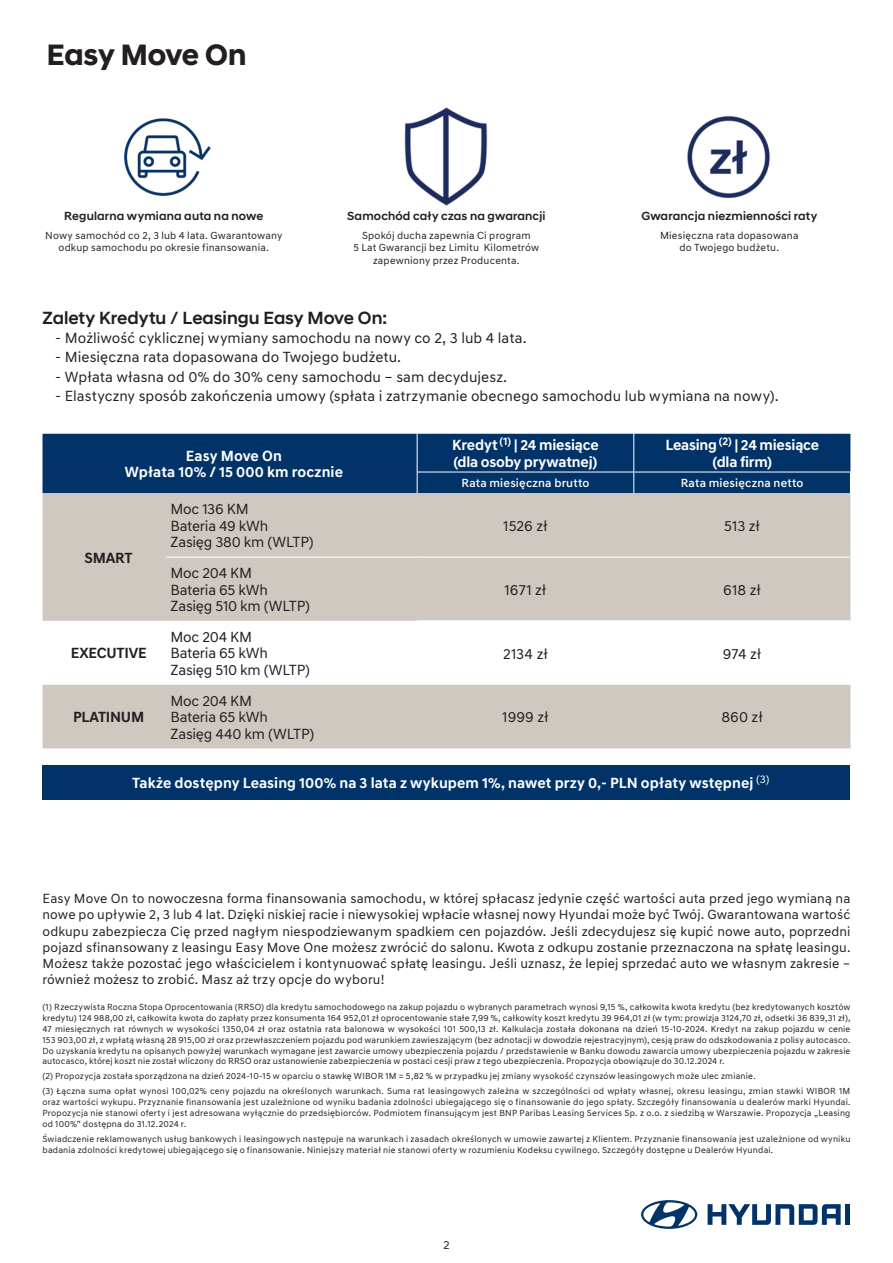
<style>
.page{position:relative;width:893px;height:1263px;background:#fff}
.page>*{position:absolute;margin:0;border:0;box-sizing:border-box;transform-origin:0 0}
.t1{font:700 30px "Hyundai Sans Head";letter-spacing:-.005em;color:#231f20}
.t2{font:500 18px "Hyundai Sans Head";color:#231f20}
.t3{font:15px/16.5px "Hyundai Sans Text";color:#231f20}
.t4{font:700 15px "Hyundai Sans Text";color:#fff}
.t5{font:700 15px "Hyundai Sans Text";letter-spacing:-.015em;color:#231f20}
.t6{font:13.5px/16.2px "Hyundai Sans Text";letter-spacing:.01em;color:#231f20;text-align:justify}
.t7{font:500 12px "Hyundai Sans Head";letter-spacing:.015em;color:#231f20}
.t8{font:500 12px "Hyundai Sans Text";letter-spacing:.015em;color:#fff}
.t9{font:12px "Hyundai Sans Text";color:#231f20}
.t10{font:10.5px/12.6px "Hyundai Sans Text";letter-spacing:.015em;color:#231f20;text-align:center}
.t11{font:9px/10.8px "Hyundai Sans Text";letter-spacing:.02em;color:#231f20;text-align:justify}
</style>
<div class="page">
<svg style="left:708px;top:1204px;width:133px;height:21px"></svg>
<div style="left:845px;top:1204px;width:5px;height:21px;background:#013368"></div>
<svg style="left:641px;top:1200px;width:56px;height:29px"></svg>
<div style="left:43px;top:434px;width:807px;height:59px;background:#013368"></div>
<div style="left:43px;top:493px;width:807px;height:255px;background:#cfc8c1"></div>
<svg style="left:43px;top:621px;width:807px;height:64px"></svg>
<div style="left:43px;top:765px;width:807px;height:34px;background:#013368"></div>
<hr style="left:417px;top:434px;width:1px;height:38px;background:#fff">
<hr style="left:633px;top:434px;width:1px;height:38px;background:#fff">
<svg style="left:417px;top:473px;width:1px;height:20px"></svg>
<svg style="left:633px;top:473px;width:1px;height:20px"></svg>
<hr style="left:166px;top:557px;width:251px;height:1px;background:#fff">
<hr style="left:417px;top:557px;width:217px;height:1px;background:#fff">
<hr style="left:634px;top:557px;width:216px;height:1px;background:#fff">
<hr style="left:417px;top:620px;width:217px;height:1px;background:#fff">
<hr style="left:634px;top:620px;width:216px;height:1px;background:#fff">
<hr style="left:417px;top:472px;width:217px;height:1px;background:#fff">
<hr style="left:634px;top:472px;width:217px;height:1px;background:#fff">
<img style="left:123px;top:118px;width:88px;height:78px">
<img style="left:404px;top:107px;width:84px;height:99px">
<img style="left:687px;top:116px;width:83px;height:83px">
<p class="t1" style="left:47px;top:37px;width:201px">Easy Move On</p>
<p class="t7" style="left:64px;top:208px;width:201px">Regularna wymiana auta na nowe</p>
<p class="t10" style="left:45px;top:229px;width:239px">Nowy samochód co 2, 3 lub 4 lata. Gwarantowany odkup samochodu po okresie finansowania.</p>
<p class="t7" style="left:347px;top:208px;width:200px">Samochód cały czas na gwarancji</p>
<p class="t10" style="left:353px;top:229px;width:187px">Spokój ducha zapewnia Ci program<br>5 Lat Gwarancji bez Limitu Kilometrów zapewniony przez Producenta.</p>
<p class="t7" style="left:641px;top:208px;width:177px">Gwarancja niezmienności raty</p>
<p class="t10" style="left:660px;top:229px;width:140px">Miesięczna rata dopasowana do Twojego budżetu.</p>
<p class="t2" style="left:43px;top:307px;width:346px">Zalety Kredytu / Leasingu Easy Move On:</p>
<p class="t3" style="left:55px;top:330px;width:473px">- Możliwość cyklicznej wymiany samochodu na nowy co 2, 3 lub 4 lata.</p>
<p class="t3" style="left:55px;top:349px;width:347px">- Miesięczna rata dopasowana do Twojego budżetu.</p>
<p class="t3" style="left:55px;top:368px;width:453px">- Wpłata własna od 0% do 30% ceny samochodu – sam decydujesz.</p>
<p class="t3" style="left:55px;top:388px;width:725px">- Elastyczny sposób zakończenia umowy (spłata i zatrzymanie obecnego samochodu lub wymiana na nowy).</p>
<p class="t4" style="left:186px;top:446px;width:97px">Easy Move On</p>
<p class="t4" style="left:125px;top:463px;width:220px">Wpłata 10% / 15 000 km rocznie</p>
<p class="t5" style="left:85px;top:548px;width:50px">SMART</p>
<p class="t5" style="left:71px;top:644px;width:77px">EXECUTIVE</p>
<p class="t5" style="left:73px;top:708px;width:73px">PLATINUM</p>
<p class="t3" style="left:171px;top:501px;width:145px">Moc 136 KM<br>Bateria 49 kWh<br>Zasięg 380 km (WLTP)</p>
<p class="t3" style="left:171px;top:565px;width:141px">Moc 204 KM<br>Bateria 65 kWh<br>Zasięg 510 km (WLTP)</p>
<p class="t3" style="left:171px;top:628px;width:141px">Moc 204 KM<br>Bateria 65 kWh<br>Zasięg 510 km (WLTP)</p>
<p class="t3" style="left:171px;top:692px;width:145px">Moc 204 KM<br>Bateria 65 kWh<br>Zasięg 440 km (WLTP)</p>
<p class="t4" style="left:452px;top:436px;width:148px">Kredyt <sup>(1)</sup> | 24 miesiące</p>
<p class="t4" style="left:453px;top:452px;width:146px">(dla osoby prywatnej)</p>
<p class="t4" style="left:665px;top:436px;width:155px">Leasing <sup>(2)</sup> | 24 miesiące</p>
<p class="t4" style="left:713px;top:452px;width:61px">(dla firm)</p>
<p class="t8" style="left:462px;top:476px;width:129px">Rata miesięczna brutto</p>
<p class="t8" style="left:681px;top:476px;width:124px">Rata miesięczna netto</p>
<p class="t3" style="left:503px;top:517px;width:46px">1526 zł</p>
<p class="t3" style="left:724px;top:517px;width:38px">513 zł</p>
<p class="t3" style="left:504px;top:581px;width:43px">1671 zł</p>
<p class="t3" style="left:723px;top:581px;width:39px">618 zł</p>
<p class="t3" style="left:503px;top:645px;width:46px">2134 zł</p>
<p class="t3" style="left:723px;top:645px;width:40px">974 zł</p>
<p class="t3" style="left:502px;top:709px;width:48px">1999 zł</p>
<p class="t3" style="left:721px;top:709px;width:43px">860 zł</p>
<p class="t4" style="left:132px;top:774px;width:639px">Także dostępny Leasing 100% na 3 lata z wykupem 1%, nawet przy 0,- PLN opłaty wstępnej <sup>(3)</sup></p>
<p class="t6" style="left:43px;top:890px;width:809px">Easy Move On to nowoczesna forma finansowania samochodu, w której spłacasz jedynie część wartości auta przed jego wymianą na nowe po upływie 2, 3 lub 4 lat. Dzięki niskiej racie i niewysokiej wpłacie własnej nowy Hyundai może być Twój. Gwarantowana wartość odkupu zabezpiecza Cię przed nagłym niespodziewanym spadkiem cen pojazdów. Jeśli zdecydujesz się kupić nowe auto, poprzedni pojazd sfinansowany z leasingu Easy Move One możesz zwrócić do salonu. Kwota z odkupu zostanie przeznaczona na spłatę leasingu.<br>Możesz także pozostać jego właścicielem i kontynuować spłatę leasingu. Jeśli uznasz, że lepiej sprzedać auto we własnym zakresie – również możesz to zrobić. Masz aż trzy opcje do wyboru!</p>
<p class="t11" style="left:43px;top:1002px;width:809px">(1) Rzeczywista Roczna Stopa Oprocentowania (RRSO) dla kredytu samochodowego na zakup pojazdu o wybranych parametrach wynosi 9,15 %, całkowita kwota kredytu (bez kredytowanych kosztów kredytu) 124 988,00 zł, całkowita kwota do zapłaty przez konsumenta 164 952,01 zł oprocentowanie stałe 7,99 %, całkowity koszt kredytu 39 964,01 zł (w tym: prowizja 3124,70 zł, odsetki 36 839,31 zł), 47 miesięcznych rat równych w wysokości 1350,04 zł oraz ostatnia rata balonowa w wysokości 101 500,13 zł. Kalkulacja została dokonana na dzień 15-10-2024. Kredyt na zakup pojazdu w cenie 153 903,00 zł, z wpłatą własną 28 915,00 zł oraz przewłaszczeniem pojazdu pod warunkiem zawieszającym (bez adnotacji w dowodzie rejestracyjnym), cesją praw do odszkodowania z polisy autocasco.<br>Do uzyskania kredytu na opisanych powyżej warunkach wymagane jest zawarcie umowy ubezpieczenia pojazdu / przedstawienie w Banku dowodu zawarcia umowy ubezpieczenia pojazdu w zakresie autocasco, której koszt nie został wliczony do RRSO oraz ustanowienie zabezpieczenia w postaci cesji praw z tego ubezpieczenia. Propozycja obowiązuje do 30.12.2024 r.</p>
<p class="t11" style="left:43px;top:1071px;width:715px">(2) Propozycja została sporządzona na dzień 2024-10-15 w oparciu o stawkę WIBOR 1M = 5,82 % w przypadku jej zmiany wysokość czynszów leasingowych może ulec zmianie.</p>
<p class="t11" style="left:43px;top:1086px;width:809px">(3) Łączna suma opłat wynosi 100,02% ceny pojazdu na określonych warunkach. Suma rat leasingowych zależna w szczególności od wpłaty własnej, okresu leasingu, zmian stawki WIBOR 1M oraz wartości wykupu. Przyznanie finansowania jest uzależnione od wyniku badania zdolności ubiegającego się o finansowanie do jego spłaty. Szczegóły finansowania u dealerów marki Hyundai.<br>Propozycja nie stanowi oferty i jest adresowana wyłącznie do przedsiębiorców. Podmiotem finansującym jest BNP Paribas Leasing Services Sp. z o.o. z siedzibą w Warszawie. Propozycja „Leasing od 100%” dostępna do 31.12.2024 r.</p>
<p class="t11" style="left:43px;top:1133px;width:809px">Świadczenie reklamowanych usług bankowych i leasingowych następuje na warunkach i zasadach określonych w umowie zawartej z Klientem. Przyznanie finansowania jest uzależnione od wyniku badania zdolności kredytowej ubiegającego się o finansowanie. Niniejszy materiał nie stanowi oferty w rozumieniu Kodeksu cywilnego. Szczegóły dostępne u Dealerów Hyundai.</p>
<p class="t9" style="left:443px;top:1237px;width:8px">2</p>
</div>
